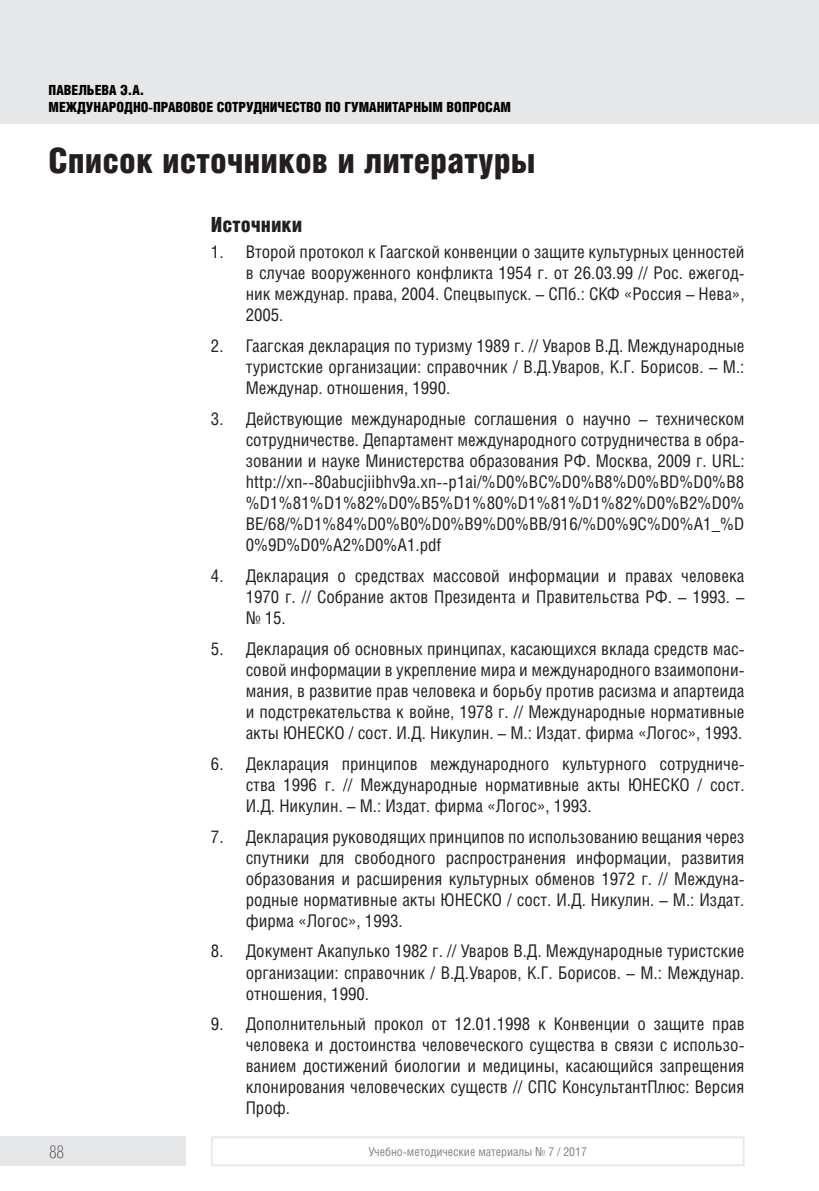
<style>
.page{position:relative;width:819px;height:1191px;background:#fff}
.page>*{position:absolute;margin:0;border:0;box-sizing:border-box;transform-origin:0 0}
.Название_материала{font:900 35px "Helios Cond";color:#231f20}
.Подзаголовок{font:900 21px "Helios Cond";color:#231f20}
.t1{font:17.5px/21px "Helios Cond";color:#231f20;text-align:justify}
.t2{font:100 17.5px "Helios Cond";color:#231f20}
.t3{font:900 14px/17.5px "Helios Cond";color:#000}
.t4{font:12.25px "Helios Cond";color:#808285}
</style>
<div class="page">
<div style="left:0;top:0;width:819px;height:124px;background:#e6e7e9"></div>
<div style="left:0;top:1136px;width:186px;height:30px;background:#e6e7e9"></div>
<div style="left:211px;top:1136px;width:533px;height:30px;border:2px solid #e6e7e9"></div>
<p class="t3" style="left:49px;top:81px;width:464px">ПАВЕЛЬЕВА Э.А.<br>МЕЖДУНАРОДНО-ПРАВОВОЕ СОТРУДНИЧЕСТВО ПО ГУМАНИТАРНЫМ ВОПРОСАМ</p>
<p class="Название_материала" style="left:49px;top:140px;width:488px">Список источников и литературы</p>
<p class="Подзаголовок" style="left:211px;top:212px;width:93px">Источники</p>
<p class="t1" style="left:246px;top:241px;width:500px;text-indent:-35px">1. Второй протокол к Гаагской конвенции о защите культурных ценностей в случае вооруженного конфликта 1954 г. от 26.03.99 // Рос. ежегод&shy;ник междунар. права, 2004. Спецвыпуск. – СПб.: СКФ «Россия – Нева», 2005.</p>
<p class="t1" style="left:246px;top:335px;width:500px;text-indent:-35px">2. Гаагская декларация по туризму 1989 г. // Уваров В.Д. Международные туристские организации: справочник / В.Д.Уваров, К.Г. Борисов. – М.:<br>Междунар. отношения, 1990.</p>
<p class="t1" style="left:246px;top:408px;width:500px;text-indent:-35px">3. Действующие международные соглашения о научно – техническом сотрудничестве. Департамент международного сотрудничества в обра&shy;зовании и науке Министерства образования РФ. Москва, 2009 г. URL: http://xn--80abucjiibhv9a.xn--p1ai/%D0%BC%D0%B8%D0%BD%D0%B8 %D1%81%D1%82%D0%B5%D1%80%D1%81%D1%82%D0%B2%D0% BE/68/%D1%84%D0%B0%D0%B9%D0%BB/916/%D0%9C%D0%A1_%D 0%9D%D0%A2%D0%A1.pdf</p>
<p class="t1" style="left:246px;top:565px;width:500px;text-indent:-35px">4. Декларация о средствах массовой информации и правах человека 1970 г. // Собрание актов Президента и Правительства РФ. – 1993. – № 15.</p>
<p class="t1" style="left:246px;top:638px;width:500px;text-indent:-35px">5. Декларация об основных принципах, касающихся вклада средств мас&shy;совой информации в укрепление мира и международного взаимопони&shy;мания, в развитие прав человека и борьбу против расизма и апартеида и подстрекательства к войне, 1978 г. // Международные нормативные акты ЮНЕСКО / сост. И.Д. Никулин. – М.: Издат. фирма «Логос», 1993.</p>
<p class="t1" style="left:246px;top:752px;width:500px;text-indent:-35px">6. Декларация принципов международного культурного сотрудниче&shy;ства 1996 г. // Международные нормативные акты ЮНЕСКО / сост.<br>И.Д. Никулин. – М.: Издат. фирма «Логос», 1993.</p>
<p class="t1" style="left:246px;top:825px;width:500px;text-indent:-35px">7. Декларация руководящих принципов по использованию вещания через спутники для свободного распространения информации, развития образования и расширения культурных обменов 1972 г. // Междуна&shy;родные нормативные акты ЮНЕСКО / сост. И.Д. Никулин. – М.: Издат. фирма «Логос», 1993.</p>
<p class="t1" style="left:246px;top:940px;width:500px;text-indent:-35px">8. Документ Акапулько 1982 г. // Уваров В.Д. Международные туристские организации: справочник / В.Д.Уваров, К.Г. Борисов. – М.: Междунар. отношения, 1990.</p>
<p class="t1" style="left:246px;top:1013px;width:500px;text-indent:-35px">9. Дополнительный прокол от 12.01.1998 к Конвенции о защите прав человека и достоинства человеческого существа в связи с использо&shy;ванием достижений биологии и медицины, касающийся запрещения клонирования человеческих существ // СПС КонсультантПлюс: Версия Проф.</p>
<p class="t2" style="left:50px;top:1142px;width:16px">88</p>
<p class="t4" style="left:368px;top:1143px;width:220px">Учебно-методические материалы № 7 / 2017</p>
</div>
